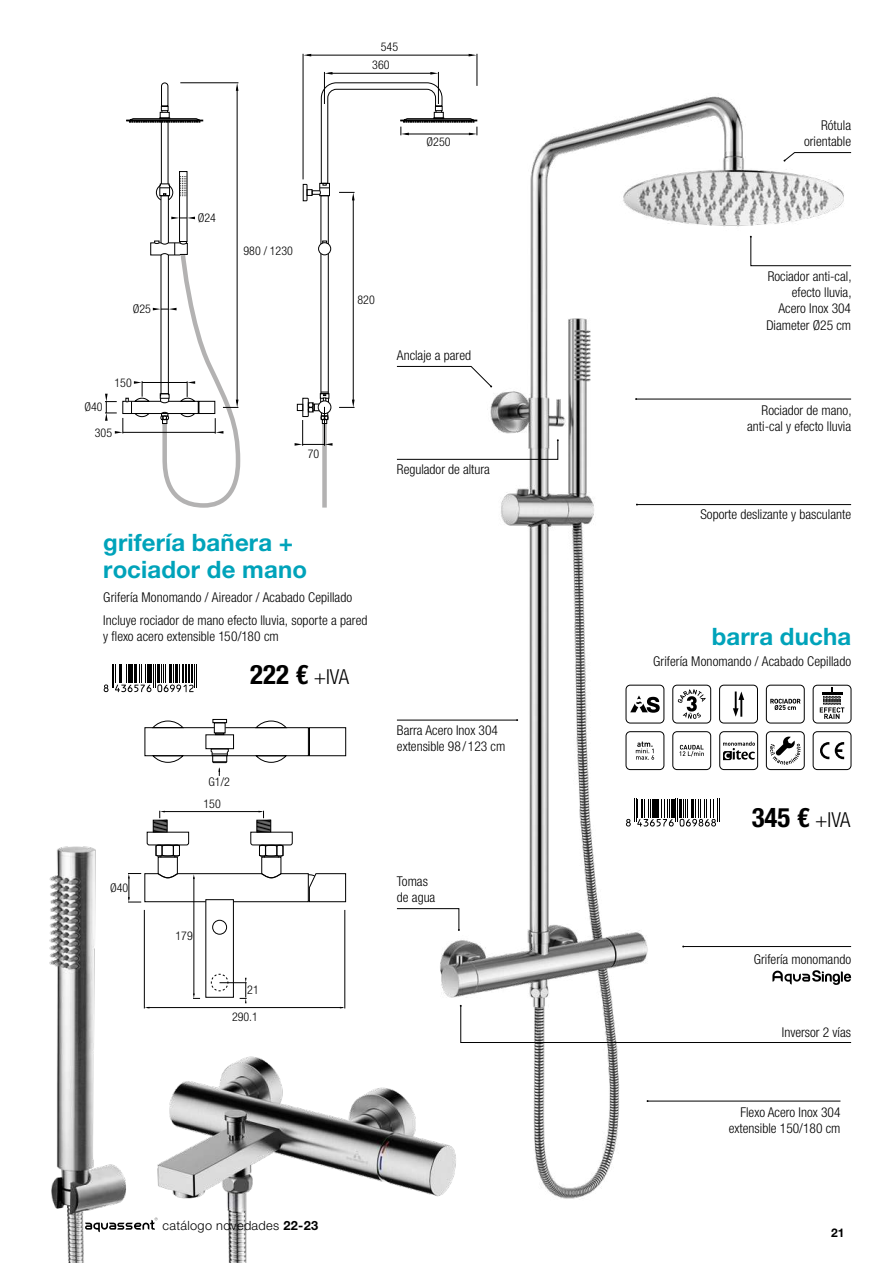
<style>
.page{position:relative;width:893px;height:1263px;background:#fff}
.page>*{position:absolute;margin:0;border:0;box-sizing:border-box;transform-origin:0 0}
.t1{font:700 condensed 26.85px "Helvetica Neue LT Std";color:#000}
.t2{font:700 24px/27px "Helvetica Neue LT Std";letter-spacing:.005em;color:#00a3ba}
.t3{font:300 condensed 13.5px/16.2px "Helvetica Neue LT Std";color:#000;text-align:right}
.t4{font:300 12.75px "Helvetica Neue LT Std";letter-spacing:.025em;color:#000}
.t5{font:300 condensed 12px "Helvetica Neue LT Std";color:#000}
.t6{font:700 12px "Helvetica Neue LT Std";color:#000}
.s1{font-weight:300;font-size:20.7px}
.s2{font-weight:700}
</style>
<div class="page">
<img style="left:49px;top:846px;width:77px;height:417px">
<img style="left:157px;top:1056px;width:267px;height:207px">
<div style="left:322px;top:423px;width:5px;height:85px;background:#b3b2b2"></div>
<div style="left:318px;top:242px;width:13px;height:13px;border:1px solid #000;border-radius:50%"></div>
<div style="left:321px;top:253px;width:8px;height:141px;border:1px solid #000"></div>
<div style="left:321px;top:195px;width:8px;height:49px;border:1px solid #000"></div>
<div style="left:160px;top:112px;width:10px;height:6px;border:1px solid #000"></div>
<div style="left:126px;top:120px;width:77px;height:1px;border:1px solid #000"></div>
<svg style="left:127px;top:118px;width:75px;height:4px"></svg>
<svg style="left:161px;top:82px;width:8px;height:30px"></svg>
<hr style="left:161px;top:121px;width:1px;height:63px;background:#000">
<hr style="left:168px;top:121px;width:1px;height:63px;background:#000">
<svg style="left:156px;top:183px;width:17px;height:18px"></svg>
<div style="left:179px;top:171px;width:8px;height:71px;border:1px solid #000"></div>
<svg style="left:180px;top:176px;width:6px;height:20px"></svg>
<div style="left:161px;top:195px;width:8px;height:48px;border:1px solid #000"></div>
<hr style="left:237px;top:88px;width:1px;height:315px;background:#000">
<hr style="left:353px;top:196px;width:1px;height:207px;background:#000">
<svg style="left:236px;top:84px;width:2px;height:7px"></svg>
<svg style="left:430px;top:72px;width:8px;height:3px"></svg>
<hr style="left:180px;top:83px;width:58px;height:1px;background:#000">
<svg style="left:339px;top:400px;width:16px;height:8px"></svg>
<hr style="left:328px;top:73px;width:105px;height:1px;background:#000">
<hr style="left:307px;top:55px;width:165px;height:1px;background:#000">
<svg style="left:295px;top:392px;width:37px;height:54px"></svg>
<hr style="left:438px;top:72px;width:1px;height:32px;background:#000">
<hr style="left:477px;top:54px;width:1px;height:32px;background:#000">
<hr style="left:324px;top:407px;width:1px;height:39px;background:#000">
<svg style="left:303px;top:83px;width:175px;height:118px"></svg>
<hr style="left:324px;top:72px;width:1px;height:32px;background:#000">
<hr style="left:303px;top:54px;width:1px;height:125px;background:#000">
<svg style="left:171px;top:217px;width:24px;height:2px"></svg>
<svg style="left:105px;top:241px;width:136px;height:267px"></svg>
<hr style="left:147px;top:1007px;width:196px;height:1px;background:#000">
<hr style="left:144px;top:910px;width:1px;height:98px;background:#000">
<hr style="left:345px;top:910px;width:1px;height:98px;background:#000">
<hr style="left:194px;top:877px;width:1px;height:118px;background:#000">
<svg style="left:193px;top:993px;width:7px;height:6px"></svg>
<div style="left:309px;top:727px;width:37px;height:29px;border:1px solid #000"></div>
<div style="left:213px;top:719px;width:14px;height:4px;border:1px solid #000"></div>
<svg style="left:144px;top:720px;width:165px;height:56px"></svg>
<svg style="left:128px;top:811px;width:218px;height:92px"></svg>
<div style="left:206px;top:899px;width:28px;height:98px;border:1px solid #000"></div>
<div style="left:212px;top:920px;width:15px;height:14px;border:1px solid #000;border-radius:50%"></div>
<svg style="left:211px;top:974px;width:36px;height:29px"></svg>
<img style="left:424px;top:88px;width:428px;height:1112px">
<div style="left:813px;top:685px;width:38px;height:38px;border:1px solid #000;border-radius:4px"></div>
<svg style="left:820px;top:687px;width:24px;height:32px"></svg>
<div style="left:673px;top:685px;width:38px;height:38px;border:1px solid #000;border-radius:4px"></div>
<svg style="left:678px;top:689px;width:28px;height:30px"></svg>
<div style="left:719px;top:685px;width:39px;height:38px;border:1px solid #000;border-radius:4px"></div>
<svg style="left:733px;top:691px;width:11px;height:26px"></svg>
<div style="left:766px;top:685px;width:38px;height:38px;border:1px solid #000;border-radius:4px"></div>
<svg style="left:770px;top:699px;width:30px;height:11px"></svg>
<div style="left:626px;top:685px;width:38px;height:38px;border:1px solid #000;border-radius:4px"></div>
<svg style="left:630px;top:695px;width:30px;height:18px"></svg>
<div style="left:673px;top:731px;width:38px;height:39px;border:1px solid #000;border-radius:4px"></div>
<svg style="left:680px;top:745px;width:24px;height:11px"></svg>
<div style="left:626px;top:731px;width:38px;height:39px;border:1px solid #000;border-radius:4px"></div>
<svg style="left:636px;top:742px;width:18px;height:18px"></svg>
<div style="left:766px;top:731px;width:38px;height:39px;border:1px solid #000;border-radius:4px"></div>
<svg style="left:770px;top:736px;width:31px;height:29px"></svg>
<div style="left:813px;top:731px;width:38px;height:39px;border:1px solid #000;border-radius:4px"></div>
<svg style="left:820px;top:742px;width:9px;height:17px"></svg>
<svg style="left:835px;top:742px;width:9px;height:17px"></svg>
<svg style="left:396px;top:908px;width:64px;height:23px"></svg>
<svg style="left:396px;top:439px;width:163px;height:21px"></svg>
<hr style="left:636px;top:399px;width:215px;height:1px;background:#000">
<svg style="left:396px;top:366px;width:96px;height:21px"></svg>
<hr style="left:637px;top:504px;width:214px;height:1px;background:#000">
<hr style="left:397px;top:720px;width:120px;height:1px;background:#000">
<svg style="left:460px;top:1005px;width:392px;height:38px"></svg>
<hr style="left:683px;top:946px;width:168px;height:1px;background:#000">
<svg style="left:750px;top:236px;width:102px;height:30px"></svg>
<hr style="left:647px;top:1101px;width:193px;height:1px;background:#000">
<svg style="left:783px;top:152px;width:69px;height:10px"></svg>
<svg style="left:772px;top:970px;width:79px;height:15px"></svg>
<svg style="left:626px;top:799px;width:94px;height:27px"></svg>
<svg style="left:104px;top:664px;width:93px;height:28px"></svg>
<div style="left:719px;top:731px;width:39px;height:39px;border:1px solid #000;border-radius:4px"></div>
<svg style="left:723px;top:741px;width:32px;height:19px"></svg>
<svg style="left:85px;top:1217px;width:73px;height:15px"></svg>
<p class="t5" style="left:381px;top:40px;width:19px">545</p>
<p class="t5" style="left:133px;top:302px;width:20px">Ø25</p>
<p class="t5" style="left:84px;top:400px;width:20px">Ø40</p>
<p class="t5" style="left:114px;top:376px;width:19px">150</p>
<p class="t5" style="left:95px;top:425px;width:19px">305</p>
<p class="t5" style="left:198px;top:211px;width:20px">Ø24</p>
<p class="t5" style="left:243px;top:244px;width:51px">980 / 1230</p>
<p class="t5" style="left:308px;top:447px;width:13px">70</p>
<h2 class="t2" style="left:103px;top:529px;width:205px">grifería bañera + rociador de mano</h2>
<p class="t5" style="left:372px;top:58px;width:19px">360</p>
<p class="t5" style="left:427px;top:135px;width:25px">Ø250</p>
<p class="t5" style="left:357px;top:292px;width:19px">820</p>
<p class="t3" style="left:397px;top:347px;width:76px">Anclaje a pared</p>
<p class="t3" style="left:397px;top:461px;width:95px">Regulador de altura</p>
<p class="t3" style="left:103px;top:589px;width:250px">Grifería Monomando / Aireador / Acabado Cepillado</p>
<p class="t3" style="left:103px;top:612px;width:266px;text-align:left">Incluye rociador de mano efecto lluvia, soporte a pared y flexo acero extensible 150/180 cm</p>
<p class="t5" style="left:110px;top:881px;width:20px">Ø40</p>
<h1 class="t1" style="left:250px;top:658px;width:100px">222 € <span class="s1">+IVA</span></h1>
<p class="t5" style="left:208px;top:775px;width:23px">G1/2</p>
<p class="t5" style="left:203px;top:797px;width:19px">150</p>
<p class="t5" style="left:176px;top:929px;width:19px">179</p>
<p class="t5" style="left:247px;top:983px;width:13px">21</p>
<p class="t5" style="left:232px;top:1010px;width:27px">290.1</p>
<p class="t3" style="left:397px;top:722px;width:110px;text-align:left">Barra Acero Inox 304 extensible 98 / 123 cm</p>
<p class="t3" style="left:397px;top:873px;width:40px;text-align:left">Tomas de agua</p>
<p class="t4" style="left:163px;top:1217px;width:157px">catálogo novedades <span class="s2">22-23</span></p>
<p class="t3" style="left:804px;top:117px;width:48px">Rótula orientable</p>
<p class="t3" style="left:766px;top:268px;width:87px">Rociador anti-cal, efecto lluvia,<br>Acero Inox 304<br>Diameter Ø25 cm</p>
<p class="t3" style="left:747px;top:402px;width:106px">Rociador de mano, anti-cal y efecto lluvia</p>
<p class="t3" style="left:700px;top:506px;width:152px">Soporte deslizante y basculante</p>
<h2 class="t2" style="left:712px;top:623px;width:141px">barra ducha</h2>
<p class="t3" style="left:653px;top:653px;width:200px">Grifería Monomando / Acabado Cepillado</p>
<h1 class="t1" style="left:752px;top:801px;width:100px">345 € <span class="s1">+IVA</span></h1>
<p class="t3" style="left:754px;top:951px;width:99px">Grifería monomando</p>
<p class="t3" style="left:782px;top:1024px;width:71px">Inversor 2 vías</p>
<p class="t3" style="left:729px;top:1104px;width:113px">Flexo Acero Inox 304 extensible 150/180 cm</p>
<p class="t6" style="left:831px;top:1225px;width:15px">21</p>
</div>
